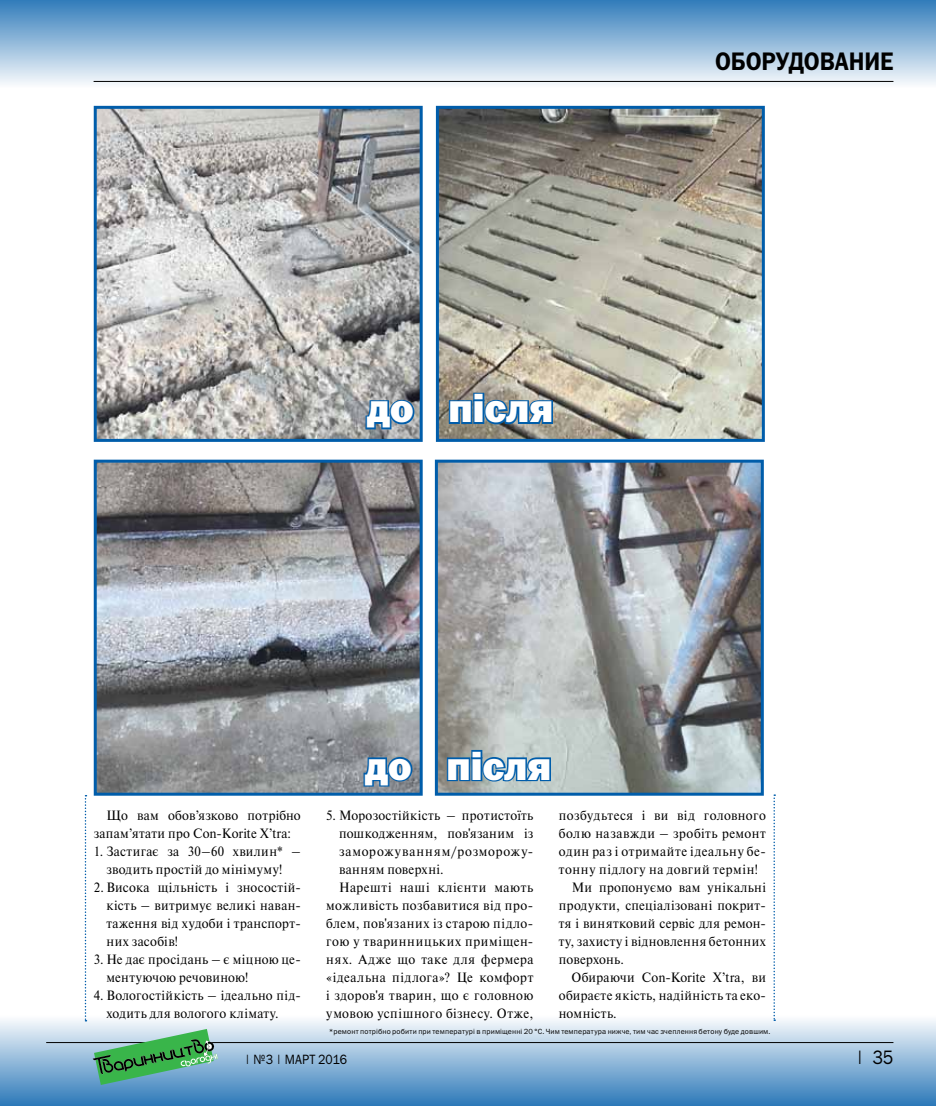
<style>
.page{position:relative;width:936px;height:1106px;background:#fff}
.page>*{position:absolute;margin:0;border:0;box-sizing:border-box;transform-origin:0 0}
.t1{font:40.5px "Franklin Gothic Heavy C";letter-spacing:-.01em;color:#fff}
.t2{font:25.5px "Franklin Gothic Demi C";color:#000;scale:.9 1}
.t3{font:19.5px "Franklin Gothic Book C";color:#000;scale:.9 1}
.t4{font:13.5px/18px "Newton C";letter-spacing:.035em;color:#000;scale:.95 1}
.t5{font:13.5px "Newton C";letter-spacing:.055em;color:#000;scale:.95 1}
.t6{font:13.5px "Newton C";letter-spacing:.015em;color:#000;scale:.95 1}
.t7{font:13.5px "Newton C";letter-spacing:.06em;color:#000;scale:.95 1}
.t8{font:13.5px "Newton C";letter-spacing:.01em;color:#000;scale:.95 1}
.t9{font:13.5px "Newton C";letter-spacing:.07em;color:#000;scale:.95 1}
.t10{font:13.5px "Franklin Gothic Book C";color:#000;scale:.9 1}
.t11{font:13.5px "Newton C";letter-spacing:.005em;color:#000;scale:.95 1}
.t12{font:7.5px "Franklin Gothic Book C";letter-spacing:.02em;color:#000}
</style>
<div class="page">
<div style="left:0;top:1015px;width:935px;height:91px;background:linear-gradient(to bottom,#fdfdfe,#2c79b8)"></div>
<div style="left:0;top:0;width:935px;height:87px;background:linear-gradient(to bottom,#327dbb,#f9fafc)"></div>
<img style="left:440px;top:110px;width:320px;height:328px">
<div style="left:436px;top:106px;width:328px;height:336px;border:3px solid #005daa"></div>
<img style="left:98px;top:110px;width:320px;height:328px">
<div style="left:94px;top:106px;width:328px;height:336px;border:3px solid #005daa"></div>
<img style="left:439px;top:463px;width:320px;height:328px">
<div style="left:435px;top:459px;width:328px;height:336px;border:3px solid #005daa"></div>
<img style="left:98px;top:463px;width:320px;height:328px">
<div style="left:94px;top:459px;width:328px;height:336px;border:3px solid #005daa"></div>
<svg style="left:85px;top:795px;width:1px;height:226px"></svg>
<svg style="left:773px;top:794px;width:2px;height:227px"></svg>
<svg style="left:364px;top:398px;width:52px;height:33px;background:#5e84a2"></svg>
<svg style="left:447px;top:391px;width:107px;height:36px;background:#5b7b92"></svg>
<svg style="left:362px;top:755px;width:52px;height:33px;background:#557d9e"></svg>
<svg style="left:445px;top:748px;width:107px;height:36px;background:#6b94b0"></svg>
<hr style="left:46px;top:1042px;width:847px;height:1px;background:#000">
<svg style="left:93px;top:1028px;width:125px;height:57px;background:#67ab8c"></svg>
<hr style="left:94px;top:81px;width:799px;height:1px;background:#000">
<h1 class="t1" style="left:366px;top:385px;width:189px">до після</h1>
<h2 class="t2" style="left:715px;top:46px;width:18px">оборудование</h2>
<p class="t4" style="left:94px;top:806px;width:219px;text-indent:13px">Що вам обов’язково потрібно запам’ятати про Con-Korite X’tra:</p>
<p class="t4" style="left:94px;top:842px;width:219px;text-align:center">1. Застигає за 30–60 хвилин* – зводить простій до мінімуму!</p>
<p class="t4" style="left:106px;top:878px;width:206px;text-align:justify;text-indent:-13px">2. Висока щільність і зносостій&shy;кість – витримує великі наван&shy;таження від худоби і транспорт&shy;них засобів!</p>
<p class="t4" style="left:106px;top:950px;width:206px;text-indent:-13px">3. Не дає просідань – є міцною це&shy;ментуючою речовиною!</p>
<p class="t4" style="left:106px;top:986px;width:206px;text-indent:-13px">4. Вологостійкість – ідеально під&shy;ходить для вологого клімату.</p>
<h1 class="t1" style="left:364px;top:742px;width:189px">до після</h1>
<p class="t4" style="left:326px;top:806px;width:219px">5. Морозостійкість – протистоїть</p>
<p class="t6" style="left:339px;top:826px;width:206px">пошкодженням, пов'язаним із</p>
<p class="t9" style="left:339px;top:844px;width:206px">заморожуванням/розморожу-</p>
<p class="t4" style="left:339px;top:860px;width:112px">ванням поверхні.</p>
<p class="t4" style="left:339px;top:878px;width:206px">Нарешті наші клієнти мають</p>
<p class="t4" style="left:326px;top:896px;width:219px">можливість позбавитися від про-</p>
<p class="t4" style="left:326px;top:914px;width:219px">блем, пов'язаних із старою підло-</p>
<p class="t7" style="left:326px;top:934px;width:219px">гою у тваринницьких приміщен-</p>
<p class="t4" style="left:326px;top:950px;width:219px">нях. Адже що таке для фермера</p>
<p class="t4" style="left:326px;top:968px;width:219px">«ідеальна підлога»? Це комфорт</p>
<p class="t4" style="left:326px;top:986px;width:219px">і здоров'я тварин, що є головною</p>
<p class="t4" style="left:326px;top:1004px;width:219px">умовою успішного бізнесу. Отже,</p>
<p class="t4" style="left:559px;top:806px;width:219px">позбудьтеся і ви від головного</p>
<p class="t4" style="left:559px;top:824px;width:219px">болю назавжди – зробіть ремонт</p>
<p class="t5" style="left:559px;top:844px;width:219px">один раз і отримайте ідеальну бе-</p>
<p class="t5" style="left:559px;top:862px;width:211px">тонну підлогу на довгий термін!</p>
<p class="t4" style="left:571px;top:878px;width:206px">Ми пропонуємо вам унікальні</p>
<p class="t4" style="left:559px;top:896px;width:219px">продукти, спеціалізовані покрит-</p>
<p class="t6" style="left:559px;top:916px;width:219px">тя і винятковий сервіс для ремон-</p>
<p class="t4" style="left:559px;top:932px;width:219px">ту, захисту і відновлення бетонних</p>
<p class="t11" style="left:559px;top:952px;width:70px">поверхонь.</p>
<p class="t8" style="left:571px;top:970px;width:206px">Обираючи Con-Korite X’tra, ви</p>
<p class="t4" style="left:559px;top:986px;width:219px">обираєте якість, надійність та еко-</p>
<p class="t4" style="left:559px;top:1004px;width:62px">номність.</p>
<p class="t12" style="left:329px;top:1027px;width:442px">*ремонт потрібно робити при температурі в приміщенні 20 °C. Чим температура нижче, тим час зчеплення бетону буде довшим.</p>
<p class="t10" style="left:244px;top:1051px;width:54px">| №3 | март</p>
<p class="t10" style="left:318px;top:1051px;width:33px">2016</p>
<h3 class="t3" style="left:855px;top:1046px;width:44px">| 35</h3>
</div>
